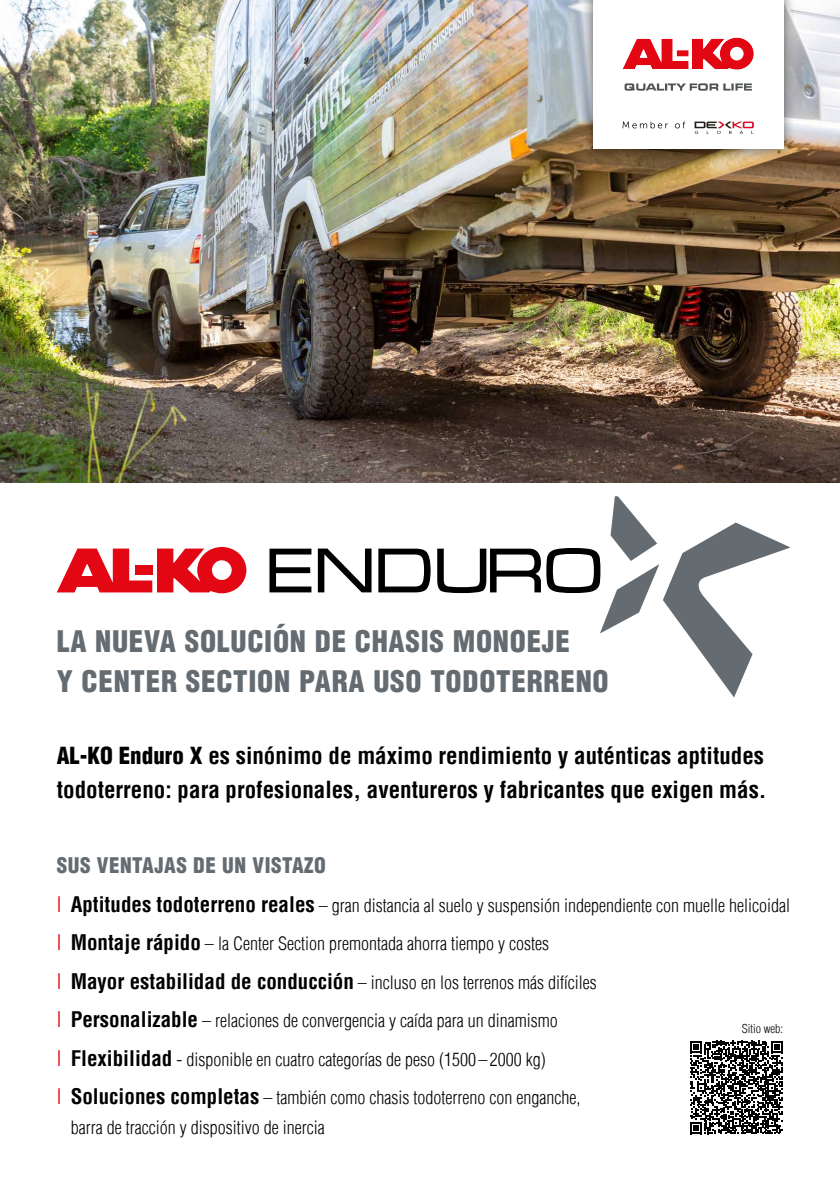
<style>
.page{position:relative;width:840px;height:1191px;background:#fff}
.page>*{position:absolute;margin:0;border:0;box-sizing:border-box;transform-origin:0 0}
.t1{font:900 condensed 29px/40px "Helvetica Com";letter-spacing:.025em;color:#646c72}
.t2{font:700 condensed 23px/34px "Helvetica Com";color:#000}
.t3{font:900 condensed 21px "Helvetica Com";letter-spacing:.025em;color:#646c72}
.t4{font:300 condensed 18px/38.6px "Helvetica Com";color:#000}
.t5{font:300 condensed 12px "Helvetica Com";color:#000}
.s1{font-weight:900}
.s2{font-size:21px;color:#e30613}
.s3{font-weight:700;font-size:21px}
</style>
<div class="page">
<img style="left:0;top:0;width:839px;height:482px">
<svg style="left:57px;top:547px;width:189px;height:46px"></svg>
<svg style="left:269px;top:548px;width:42px;height:44px"></svg>
<svg style="left:318px;top:548px;width:53px;height:44px"></svg>
<svg style="left:378px;top:548px;width:52px;height:44px"></svg>
<svg style="left:437px;top:548px;width:103px;height:45px"></svg>
<svg style="left:546px;top:496px;width:244px;height:201px"></svg>
<div style="left:580px;top:0;width:214px;height:161px;background:#000;opacity:.6"></div>
<div style="left:592px;top:0;width:190px;height:149px;background:#fff"></div>
<svg style="left:623px;top:38px;width:130px;height:32px"></svg>
<svg style="left:624px;top:83px;width:127px;height:8px"></svg>
<svg style="left:694px;top:122px;width:59px;height:12px"></svg>
<svg style="left:622px;top:122px;width:45px;height:6px"></svg>
<svg style="left:674px;top:122px;width:10px;height:6px"></svg>
<svg style="left:690px;top:1040px;width:92px;height:94px"></svg>
<h1 class="t1" style="left:57px;top:621px;width:553px">LA NUEVA SOLUCIÓN DE CHASIS MONOEJE<br>Y CENTER SECTION PARA USO TODOTERRENO</h1>
<p class="t2" style="left:57px;top:738px;width:711px"><span class="s1">AL-KO Enduro X</span> es sinónimo de máximo rendimiento y auténticas aptitudes todoterreno: para profesionales, aventureros y fabricantes que exigen más.</p>
<p class="t3" style="left:57px;top:852px;width:270px">SUS VENTAJAS DE UN VISTAZO</p>
<p class="t4" style="left:57px;top:885px;width:734px"><span class="s2">I</span> <span class="s3">Aptitudes todoterreno reales</span> – gran distancia al suelo y suspensión independiente con muelle helicoidal <span class="s2">I</span> <span class="s3">Montaje rápido</span> – la Center Section premontada ahorra tiempo y costes<br><span class="s2">I</span> <span class="s3">Mayor estabilidad de conducción</span> – incluso en los terrenos más difíciles<br><span class="s2">I</span> <span class="s3">Personalizable</span> – relaciones de convergencia y caída para un dinamismo<br><span class="s2">I</span> <span class="s3">Flexibilidad</span> - disponible en cuatro categorías de peso (1500–2000 kg)<br><span class="s2">I</span> <span class="s3">Soluciones completas</span> – también como chasis todoterreno con enganche,</p>
<p class="t4" style="left:71px;top:1108px;width:255px">barra de tracción y dispositivo de inercia</p>
<p class="t5" style="left:741px;top:1021px;width:43px">Sitio web:</p>
</div>
